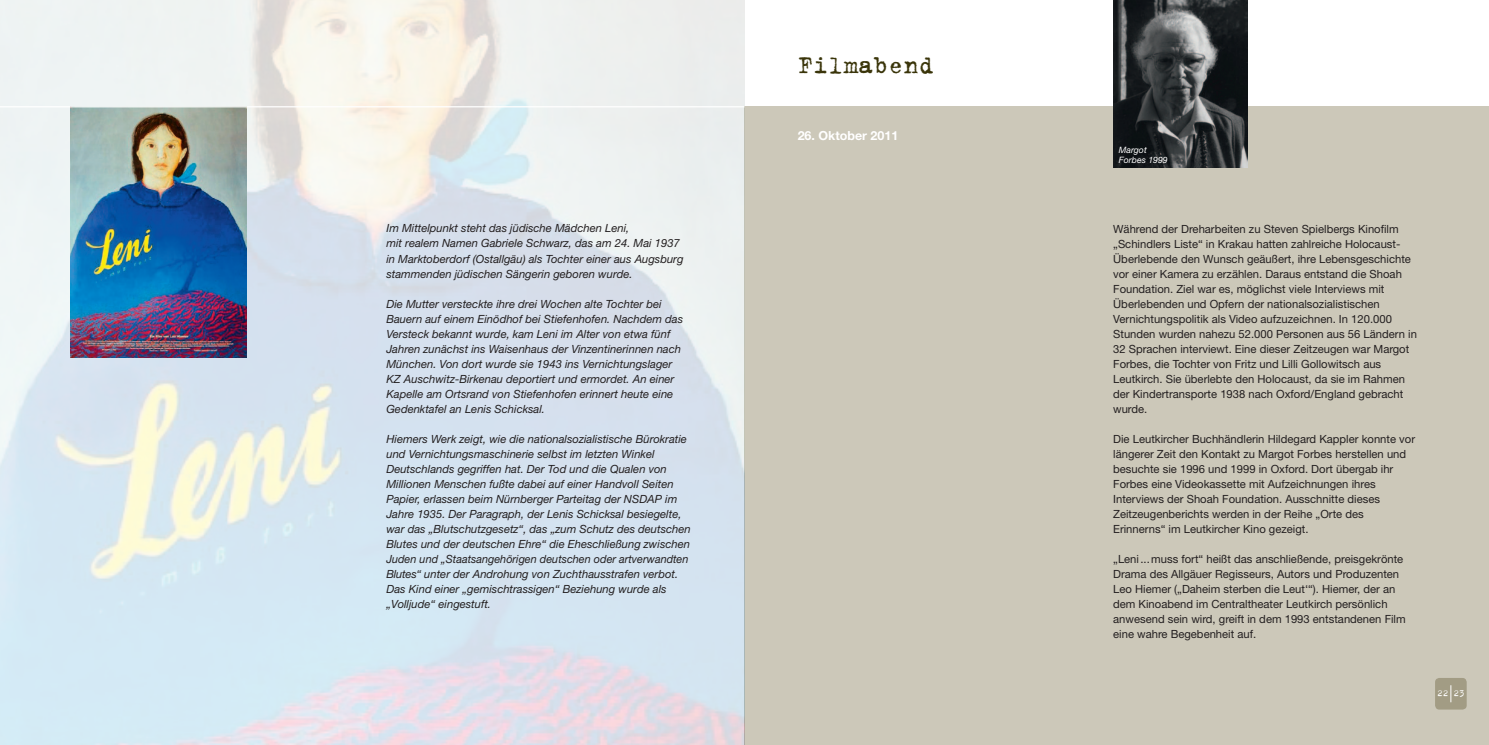
<style>
.page{position:relative;width:1489px;height:745px;background:#fff}
.page>*{position:absolute;margin:0;border:0;box-sizing:border-box;transform-origin:0 0}
.t1{font:27.5px "Trixie";color:#3a350a}
.t2{font:700 12.5px "Helvetica Neue";color:#fff}
.t3{font:11.25px/15px "Helvetica Neue";color:#231f20}
.t4{font:italic 11.25px/15px "Helvetica Neue";color:#231f20}
.t5{font:10px "Trixie";color:#fff}
.t6{font:italic 8.75px/10px "Helvetica Neue";color:#fff}
</style>
<div class="page">
<div style="left:744px;top:107px;width:744px;height:637px;background:#ccc8b9"></div>
<div style="left:1434px;top:677px;width:32px;height:32px;background:#a29c84;border-radius:4px"></div>
<svg style="left:1450px;top:685px;width:1px;height:16px"></svg>
<img style="left:0;top:0;width:744px;height:744px">
<img style="left:1113px;top:0;width:133px;height:167px">
<img style="left:71px;top:107px;width:175px;height:250px">
<hr style="left:0;top:106px;width:744px;height:1px;background:#fff">
<p class="t4" style="left:386px;top:220px;width:298px">Im Mittelpunkt steht das jüdische Mädchen Leni,<br>mit realem Namen Gabriele Schwarz, das am 24. Mai 1937 in Marktoberdorf (Ostallgäu) als Tochter einer aus Augsburg stammenden jüdischen Sängerin geboren wurde.</p>
<p class="t4" style="left:386px;top:295px;width:298px">Die Mutter versteckte ihre drei Wochen alte Tochter bei Bauern auf einem Einödhof bei Stiefenhofen. Nachdem das Versteck bekannt wurde, kam Leni im Alter von etwa fünf Jahren zunächst ins Waisenhaus der Vinzentinerinnen nach München. Von dort wurde sie 1943 ins Vernichtungslager KZ Auschwitz-Birkenau deportiert und ermordet. An einer Kapelle am Ortsrand von Stiefenhofen erinnert heute eine Gedenktafel an Lenis Schicksal.</p>
<p class="t4" style="left:386px;top:430px;width:306px">Hiemers Werk zeigt, wie die nationalsozialistische Bürokratie und Vernichtungsmaschinerie selbst im letzten Winkel Deutschlands gegriffen hat. Der Tod und die Qualen von Millionen Menschen fußte dabei auf einer Handvoll Seiten Papier, erlassen beim Nürnberger Parteitag der NSDAP im Jahre 1935. Der Paragraph, der Lenis Schicksal besiegelte, war das „Blutschutzgesetz“, das „zum Schutz des deutschen Blutes und der deutschen Ehre“ die Eheschließung zwischen Juden und „Staatsangehörigen deutschen oder artverwandten Blutes“ unter der Androhung von Zuchthausstrafen verbot.<br>Das Kind einer „gemischtrassigen“ Beziehung wurde als „Volljude“ eingestuft.</p>
<h1 class="t1" style="left:797px;top:47px;width:138px">Filmabend</h1>
<p class="t2" style="left:797px;top:128px;width:102px">26. Oktober 2011</p>
<p class="t6" style="left:1118px;top:144px;width:50px">Margot<br>Forbes 1999</p>
<p class="t3" style="left:1113px;top:221px;width:305px">Während der Dreharbeiten zu Steven Spielbergs Kinofilm „Schindlers Liste“ in Krakau hatten zahlreiche Holocaust-Überlebende den Wunsch geäußert, ihre Lebensgeschichte vor einer Kamera zu erzählen. Daraus entstand die Shoah Foundation. Ziel war es, möglichst viele Interviews mit Überlebenden und Opfern der nationalsozialistischen Vernichtungspolitik als Video aufzuzeichnen. In 120.000<br>Stunden wurden nahezu 52.000 Personen aus 56 Ländern in 32 Sprachen interviewt. Eine dieser Zeitzeugen war Margot Forbes, die Tochter von Fritz und Lilli Gollowitsch aus Leutkirch. Sie überlebte den Holocaust, da sie im Rahmen der Kindertransporte 1938 nach Oxford/England gebracht wurde.</p>
<p class="t3" style="left:1113px;top:431px;width:303px">Die Leutkircher Buchhändlerin Hildegard Kappler konnte vor längerer Zeit den Kontakt zu Margot Forbes herstellen und besuchte sie 1996 und 1999 in Oxford. Dort übergab ihr Forbes eine Videokassette mit Aufzeichnungen ihres Interviews der Shoah Foundation. Ausschnitte dieses Zeitzeugenberichts werden in der Reihe „Orte des Erinnerns“ im Leutkircher Kino gezeigt.</p>
<p class="t3" style="left:1113px;top:551px;width:294px">„Leni...muss fort“ heißt das anschließende, preisgekrönte Drama des Allgäuer Regisseurs, Autors und Produzenten Leo Hiemer („Daheim sterben die Leut‘“). Hiemer, der an dem Kinoabend im Centraltheater Leutkirch persönlich anwesend sein wird, greift in dem 1993 entstandenen Film eine wahre Begebenheit auf.</p>
<p class="t5" style="left:1436px;top:685px;width:29px">22 23</p>
</div>
